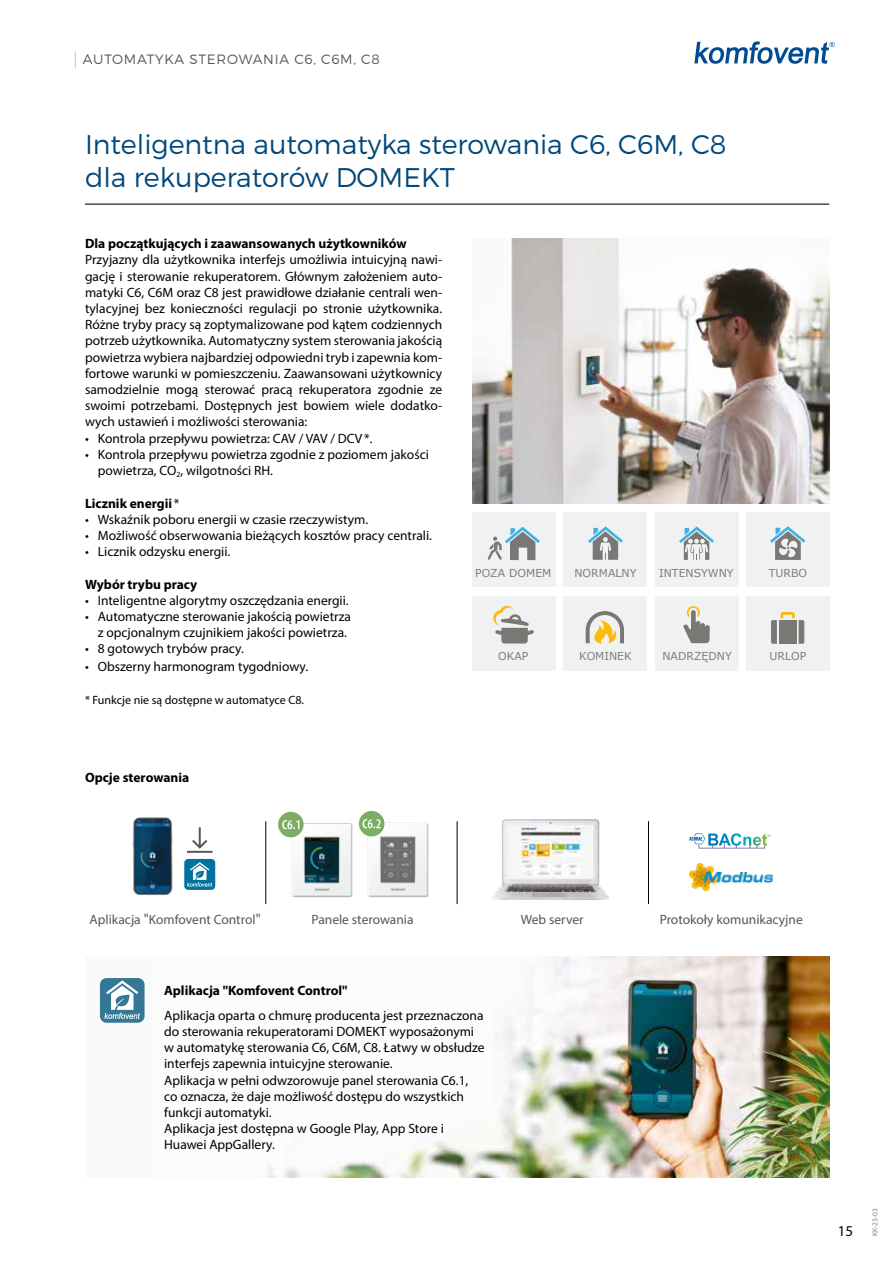
<style>
.page{position:relative;width:893px;height:1263px;background:#fff}
.page>*{position:absolute;margin:0;border:0;box-sizing:border-box;transform-origin:0 0}
.t1{font:300 27px/33px "Montserrat";color:#00487a}
.t2{font:15px "Myriad Pro";color:#000}
.t3{font:13.5px/16.2px "Myriad Pro";color:#000}
.t4{font:700 13.5px "Myriad Pro";color:#000}
.t5{font:13.5px "Myriad Pro";color:#555756}
.t6{font:300 13.5px "Montserrat";letter-spacing:.06em;color:#555756}
.t7{font:12px "Myriad Pro";color:#000}
.t8{font:10.95px "Verdana";color:#7d7f7e}
.t9{font:7.5px "Myriad Pro";color:#878988}
.s1{font-weight:400}
.s2{font-size:15px}
</style>
<div class="page">
<svg style="left:694px;top:41px;width:141px;height:23px"></svg>
<svg style="left:75px;top:51px;width:1px;height:17px"></svg>
<hr style="left:85px;top:204px;width:744px;height:1px;background:#000">
<img style="left:472px;top:238px;width:357px;height:265px">
<img style="left:99px;top:957px;width:730px;height:221px">
<div style="left:184px;top:859px;width:31px;height:31px;background:#00729d;border-radius:4px"></div>
<svg style="left:187px;top:862px;width:25px;height:25px"></svg>
<svg style="left:187px;top:827px;width:25px;height:26px"></svg>
<img style="left:492px;top:819px;width:117px;height:81px">
<img style="left:284px;top:821px;width:145px;height:77px">
<img style="left:132px;top:817px;width:41px;height:78px">
<svg style="left:689px;top:833px;width:81px;height:15px"></svg>
<img style="left:689px;top:864px;width:83px;height:26px">
<hr style="left:265px;top:821px;width:1px;height:83px;background:#000">
<hr style="left:457px;top:821px;width:1px;height:83px;background:#000">
<hr style="left:648px;top:821px;width:1px;height:83px;background:#000">
<div style="left:472px;top:596px;width:83px;height:75px;background:#eff1f2"></div>
<div style="left:472px;top:512px;width:83px;height:75px;background:#eff1f2"></div>
<div style="left:564px;top:512px;width:83px;height:75px;background:#eff1f2"></div>
<div style="left:655px;top:512px;width:83px;height:75px;background:#eff1f2"></div>
<div style="left:746px;top:512px;width:83px;height:75px;background:#eff1f2"></div>
<div style="left:564px;top:596px;width:83px;height:75px;background:#eff1f2"></div>
<div style="left:746px;top:596px;width:83px;height:75px;background:#eff1f2"></div>
<div style="left:655px;top:596px;width:83px;height:75px;background:#eff1f2"></div>
<svg style="left:588px;top:526px;width:35px;height:34px"></svg>
<svg style="left:679px;top:526px;width:35px;height:34px"></svg>
<svg style="left:488px;top:527px;width:52px;height:33px"></svg>
<svg style="left:770px;top:526px;width:35px;height:34px"></svg>
<svg style="left:771px;top:612px;width:33px;height:32px"></svg>
<svg style="left:493px;top:606px;width:41px;height:38px"></svg>
<svg style="left:683px;top:606px;width:27px;height:37px"></svg>
<svg style="left:586px;top:611px;width:38px;height:32px"></svg>
<div style="left:278px;top:812px;width:26px;height:25px;background:#7cad63;border-radius:50%"></div>
<svg style="left:282px;top:820px;width:17px;height:9px"></svg>
<div style="left:359px;top:811px;width:25px;height:25px;background:#7cad63;border-radius:50%"></div>
<svg style="left:363px;top:819px;width:18px;height:9px"></svg>
<div style="left:100px;top:978px;width:45px;height:45px;background:#347895;border-radius:7px"></div>
<svg style="left:104px;top:980px;width:36px;height:39px"></svg>
<p class="t6" style="left:83px;top:51px;width:298px">AUTOMATYKA STEROWANIA C6, C6M, C8</p>
<h1 class="t1" style="left:85px;top:127px;width:643px">Inteligentna automatyka sterowania C6, C6M, C8 dla rekuperatorów DOMEKT</h1>
<p class="t4" style="left:85px;top:235px;width:323px">Dla początkujących i zaawansowanych użytkowników</p>
<p class="t3" style="left:85px;top:252px;width:359px;text-align:justify">Przyjazny dla użytkownika interfejs umożliwia intuicyjną nawi&shy;gację i sterowanie rekuperatorem. Głównym założeniem auto&shy;matyki C6, C6M oraz C8 jest prawidłowe działanie centrali wen&shy;tylacyjnej bez konieczności regulacji po stronie użytkownika.<br>Różne tryby pracy są zoptymalizowane pod kątem codziennych potrzeb użytkownika. Automatyczny system sterowania jakością powietrza wybiera najbardziej odpowiedni tryb i zapewnia kom&shy;fortowe warunki w pomieszczeniu. Zaawansowani użytkownicy samodzielnie mogą sterować pracą rekuperatora zgodnie ze swoimi potrzebami. Dostępnych jest bowiem wiele dodatko&shy;wych ustawień i możliwości sterowania:</p>
<p class="t3" style="left:85px;top:430px;width:289px">• Kontrola przepływu powietrza: CAV / VAV / DCV*.</p>
<p class="t3" style="left:98px;top:446px;width:333px;text-indent:-13px">• Kontrola przepływu powietrza zgodnie z poziomem jakości powietrza, CO<sub>2</sub>, wilgotności RH.</p>
<p class="t4" style="left:85px;top:494px;width:96px">Licznik energii <span class="s1">*</span></p>
<p class="t3" style="left:85px;top:511px;width:285px">• Wskaźnik poboru energii w czasie rzeczywistym.</p>
<p class="t3" style="left:85px;top:527px;width:348px">• Możliwość obserwowania bieżących kosztów pracy centrali.</p>
<p class="t3" style="left:85px;top:543px;width:147px">• Licznik odzysku energii.</p>
<p class="t4" style="left:85px;top:575px;width:114px">Wybór trybu pracy</p>
<p class="t3" style="left:85px;top:592px;width:265px">• Inteligentne algorytmy oszczędzania energii.</p>
<p class="t3" style="left:85px;top:608px;width:267px;text-align:right">• Automatyczne sterowanie jakością powietrza z opcjonalnym czujnikiem jakości powietrza.</p>
<p class="t3" style="left:85px;top:640px;width:160px">• 8 gotowych trybów pracy.</p>
<p class="t3" style="left:85px;top:658px;width:225px">• Obszerny harmonogram tygodniowy.</p>
<p class="t7" style="left:85px;top:692px;width:220px">* Funkcje nie są dostępne w automatyce C8.</p>
<p class="t4" style="left:85px;top:769px;width:106px">Opcje sterowania</p>
<p class="t8" style="left:475px;top:566px;width:78px">POZA DOMEM</p>
<p class="t8" style="left:574px;top:566px;width:64px">NORMALNY</p>
<p class="t8" style="left:659px;top:566px;width:76px">INTENSYWNY</p>
<p class="t8" style="left:769px;top:566px;width:40px">TURBO</p>
<p class="t8" style="left:498px;top:649px;width:32px">OKAP</p>
<p class="t8" style="left:579px;top:649px;width:54px">KOMINEK</p>
<p class="t8" style="left:662px;top:649px;width:71px">NADRZĘDNY</p>
<p class="t8" style="left:769px;top:649px;width:38px">URLOP</p>
<p class="t5" style="left:90px;top:912px;width:173px">Aplikacja <span class="s2">"</span>Komfovent Control<span class="s2">"</span></p>
<p class="t5" style="left:312px;top:912px;width:104px">Panele sterowania</p>
<p class="t5" style="left:521px;top:912px;width:64px">Web server</p>
<p class="t5" style="left:660px;top:912px;width:145px">Protokoły komunikacyjne</p>
<p class="t4" style="left:164px;top:982px;width:185px">Aplikacja "Komfovent Control"</p>
<p class="t3" style="left:164px;top:1007px;width:322px">Aplikacja oparta o chmurę producenta jest przeznaczona do sterowania rekuperatorami DOMEKT wyposażonymi w automatykę sterowania C6, C6M, C8. Łatwy w obsłudze interfejs zapewnia intuicyjne sterowanie.<br>Aplikacja w pełni odwzorowuje panel sterowania C6.1, co oznacza, że daje możliwość dostępu do wszystkich funkcji automatyki.<br>Aplikacja jest dostępna w Google Play, App Store i Huawei AppGallery.</p>
<p class="t2" style="left:838px;top:1222px;width:17px">15</p>
<p class="t9" style="left:870px;top:1236px;width:29px;rotate:-90deg">KK-23-03</p>
</div>
